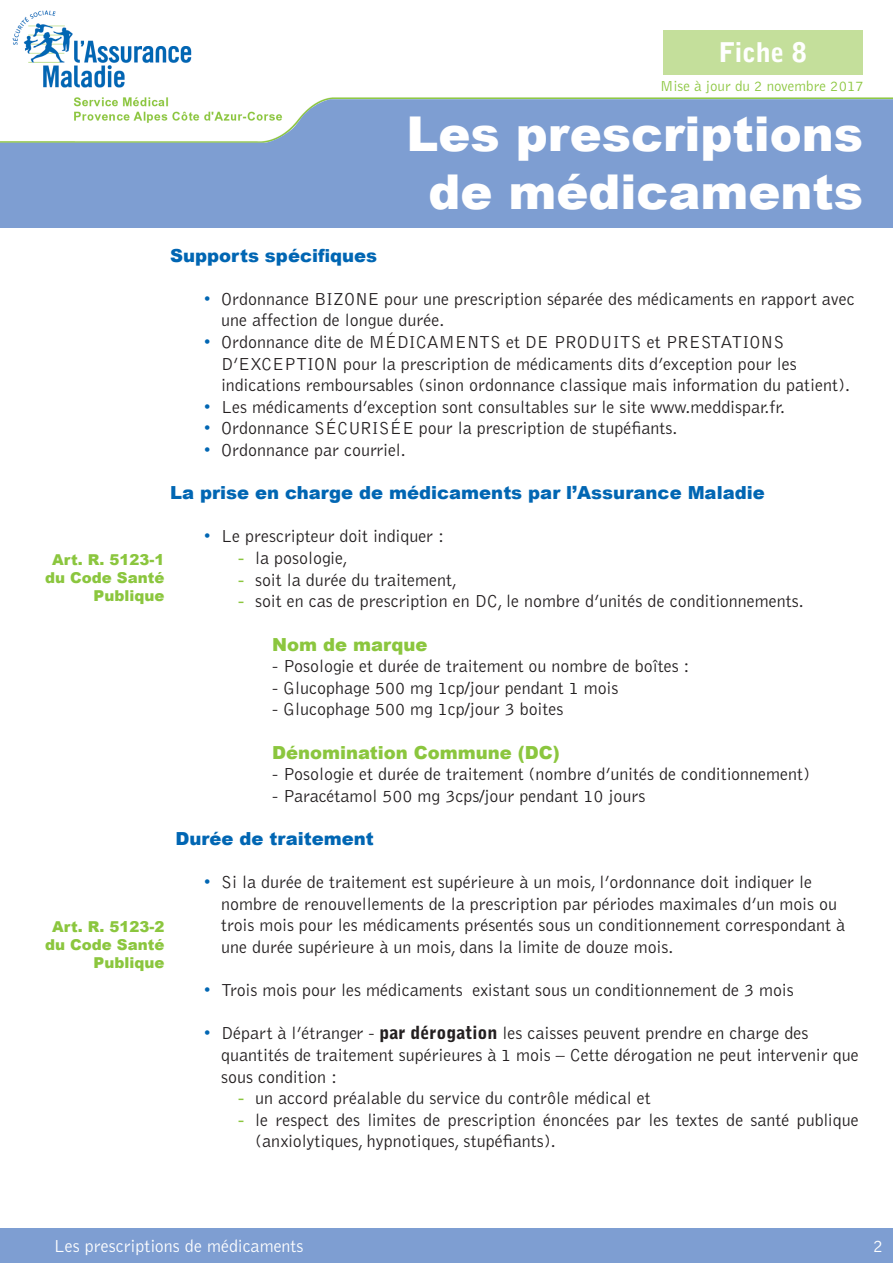
<style>
.page{position:relative;width:893px;height:1263px;background:#fff}
.page>*{position:absolute;margin:0;border:0;box-sizing:border-box;transform-origin:0 0}
.Titre{font:900 48px "Arial";color:#fff}
.t1{font:900 27px "Bell Gothic";color:#fff}
.t2{font:300 18px/21.6px "Bell Gothic";color:#231f20}
.t3{font:900 18px "Arial";color:#0166b3}
.t4{font:900 18px "Arial";color:#8bc63e}
.Titre-2{font:300 18px "Bell Gothic";color:#fff}
.t5{font:900 15px/18px "Arial";color:#8bc63e;text-align:right}
.t6{font:300 15px "Bell Gothic";color:#8bc63e}
.s1{font-family:"Arial";font-weight:400;color:#0166b3}
.s2{font-family:"Arial";font-weight:400;color:#8bc63e}
.s3{font-weight:900}
</style>
<div class="page">
<div style="left:0;top:1228px;width:893px;height:35px;background:#7e9ed2"></div>
<div style="left:0;top:98px;width:893px;height:129px;background:#7e9ed2"></div>
<img style="left:0;top:10px;width:893px;height:133px">
<div style="left:663px;top:30px;width:200px;height:45px;background:#c4df9b"></div>
<p class="t1" style="left:719px;top:37px;width:89px">Fiche 8</p>
<p class="t6" style="left:660px;top:78px;width:205px">Mise à jour du 2 novembre 2017</p>
<p class="Titre" style="left:406px;top:99px;width:458px">Les prescriptions</p>
<p class="Titre" style="left:428px;top:157px;width:436px">de médicaments</p>
<p class="t3" style="left:170px;top:242px;width:208px">Supports spécifiques</p>
<p class="t2" style="left:221px;top:288px;width:635px;text-indent:-17px"><span class="s1">•</span> Ordonnance BIZONE pour une prescription séparée des médicaments en rapport avec une affection de longue durée.</p>
<p class="t2" style="left:221px;top:332px;width:630px;text-indent:-17px"><span class="s1">•</span> Ordonnance dite de MÉDICAMENTS et DE PRODUITS et PRESTATIONS<br>D’EXCEPTION pour la prescription de médicaments dits d’exception pour les indications remboursables (sinon ordonnance classique mais information du patient).</p>
<p class="t2" style="left:204px;top:396px;width:582px"><span class="s1">•</span> Les médicaments d’exception sont consultables sur le site www.meddispar.fr.</p>
<p class="t2" style="left:204px;top:418px;width:475px"><span class="s1">•</span> Ordonnance SÉCURISÉE pour la prescription de stupéfiants.</p>
<p class="t2" style="left:204px;top:440px;width:203px"><span class="s1">•</span> Ordonnance par courriel.</p>
<p class="t3" style="left:170px;top:480px;width:596px">La prise en charge de médicaments par l’Assurance Maladie</p>
<p class="t2" style="left:204px;top:526px;width:241px"><span class="s1">•</span> Le prescripteur doit indiquer :</p>
<p class="t2" style="left:238px;top:548px;width:111px"><span class="s2">-</span> la posologie,</p>
<p class="t2" style="left:238px;top:569px;width:221px"><span class="s2">-</span> soit la durée du traitement,</p>
<p class="t2" style="left:238px;top:591px;width:567px"><span class="s2">-</span> soit en cas de prescription en DC, le nombre d’unités de conditionnements.</p>
<p class="t4" style="left:272px;top:631px;width:157px">Nom de marque</p>
<p class="t2" style="left:272px;top:656px;width:419px">- Posologie et durée de traitement ou nombre de boîtes :</p>
<p class="t2" style="left:272px;top:677px;width:348px">- Glucophage 500 mg 1cp/jour pendant 1 mois</p>
<p class="t2" style="left:272px;top:699px;width:293px">- Glucophage 500 mg 1cp/jour 3 boites</p>
<p class="t4" style="left:272px;top:739px;width:289px">Dénomination Commune (DC)</p>
<p class="t2" style="left:272px;top:764px;width:540px">- Posologie et durée de traitement (nombre d’unités de conditionnement)</p>
<p class="t2" style="left:272px;top:785px;width:375px">- Paracétamol 500 mg 3cps/jour pendant 10 jours</p>
<p class="t3" style="left:175px;top:825px;width:200px">Durée de traitement</p>
<p class="t2" style="left:221px;top:872px;width:625px;text-indent:-17px"><span class="s1">•</span> Si la durée de traitement est supérieure à un mois, l’ordonnance doit indiquer le nombre de renouvellements de la prescription par périodes maximales d’un mois ou trois mois pour les médicaments présentés sous un conditionnement correspondant à une durée supérieure à un mois, dans la limite de douze mois.</p>
<p class="t2" style="left:204px;top:980px;width:591px"><span class="s1">•</span> Trois mois pour les médicaments existant sous un conditionnement de 3 mois</p>
<p class="t2" style="left:221px;top:1023px;width:639px;text-indent:-17px"><span class="s1">•</span> Départ à l’étranger - <span class="s3">par dérogation</span> les caisses peuvent prendre en charge des quantités de traitement supérieures à 1 mois – Cette dérogation ne peut intervenir que sous condition :</p>
<p class="t2" style="left:238px;top:1088px;width:414px"><span class="s2">-</span> un accord préalable du service du contrôle médical et</p>
<p class="t2" style="left:255px;top:1109px;width:605px;text-indent:-17px"><span class="s2">-</span> le respect des limites de prescription énoncées par les textes de santé publique (anxiolytiques, hypnotiques, stupéfiants).</p>
<p class="t5" style="left:45px;top:550px;width:121px">Art. R. 5123-1 du Code Santé<br>Publique</p>
<p class="t5" style="left:45px;top:917px;width:121px">Art. R. 5123-2 du Code Santé<br>Publique</p>
<p class="Titre-2" style="left:54px;top:1237px;width:251px">Les prescriptions de médicaments</p>
<p class="Titre-2" style="left:873px;top:1237px;width:12px">2</p>
</div>
